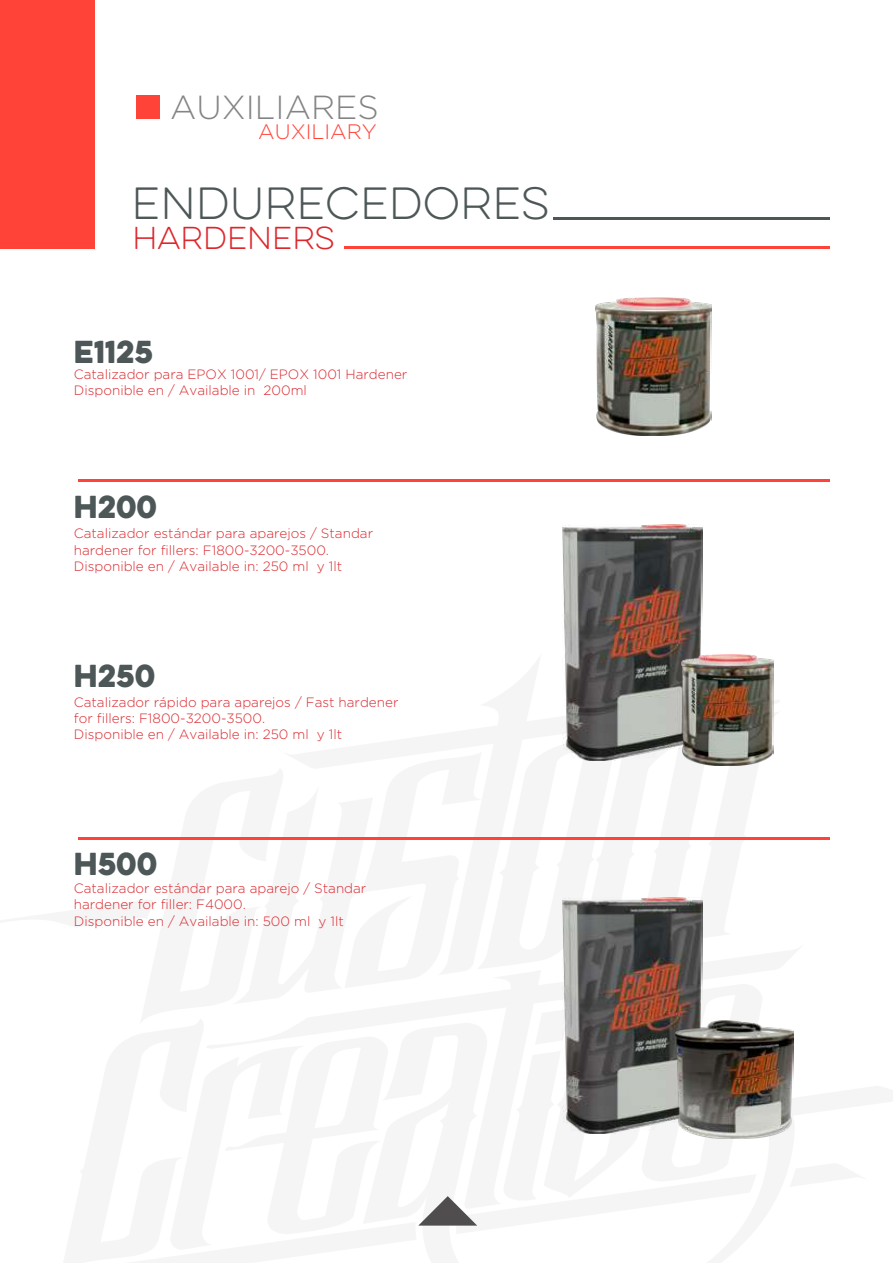
<style>
.page{position:relative;width:893px;height:1263px;background:#fff}
.page>*{position:absolute;margin:0;border:0;box-sizing:border-box;transform-origin:0 0}
.t1{font:100 40.5px "Eveleth Clean";color:#4e5758}
.t2{font:300 33.3px "Gotham";color:#848484}
.t3{font:28.5px "Eveleth Clean";color:#4e5758}
.t4{font:100 28.5px "Eveleth Clean";color:#dc272d}
.t5{font:300 21px "Gotham";color:#ff4338}
.t6{font:300 13.5px/16.2px "Gotham";color:#dc272d}
</style>
<div class="page">
<div style="left:137px;top:96px;width:23px;height:23px;background:#ff4338"></div>
<div style="left:0;top:0;width:94px;height:249px;background:#ff4338"></div>
<svg style="left:419px;top:1196px;width:58px;height:29px"></svg>
<hr style="left:553px;top:217px;width:276px;height:2px;background:#4e5758">
<hr style="left:344px;top:246px;width:485px;height:3px;background:#ff4338">
<img style="left:562px;top:525px;width:140px;height:235px">
<img style="left:596px;top:297px;width:116px;height:138px">
<hr style="left:78px;top:838px;width:751px;height:2px;background:#ff4338">
<hr style="left:78px;top:479px;width:751px;height:2px;background:#ff4338">
<img style="left:562px;top:898px;width:140px;height:235px">
<img style="left:681px;top:655px;width:92px;height:110px">
<img style="left:675px;top:1021px;width:119px;height:117px">
<h2 class="t2" style="left:170px;top:89px;width:210px">AUXILIARES</h2>
<h3 class="t5" style="left:258px;top:120px;width:120px">AUXILIARY</h3>
<h1 class="t1" style="left:132px;top:176px;width:420px">ENDURECEDORES</h1>
<h3 class="t4" style="left:133px;top:218px;width:204px">HARDENERS</h3>
<h3 class="t3" style="left:74px;top:329px;width:81px">E1125</h3>
<p class="t6" style="left:74px;top:366px;width:335px">Catalizador para EPOX 1001/ EPOX 1001 Hardener<br>Disponible en / Available in 200ml</p>
<h3 class="t3" style="left:74px;top:485px;width:85px">H200</h3>
<p class="t6" style="left:74px;top:525px;width:301px">Catalizador estándar para aparejos / Standar hardener for fillers: F1800-3200-3500.<br>Disponible en / Available in: 250 ml y 1lt</p>
<h3 class="t3" style="left:74px;top:654px;width:83px">H250</h3>
<p class="t6" style="left:74px;top:694px;width:326px">Catalizador rápido para aparejos / Fast hardener for fillers: F1800-3200-3500.<br>Disponible en / Available in: 250 ml y 1lt</p>
<h3 class="t3" style="left:74px;top:842px;width:85px">H500</h3>
<p class="t6" style="left:74px;top:880px;width:294px">Catalizador estándar para aparejo / Standar hardener for filler: F4000.<br>Disponible en / Available in: 500 ml y 1lt</p>
</div>
